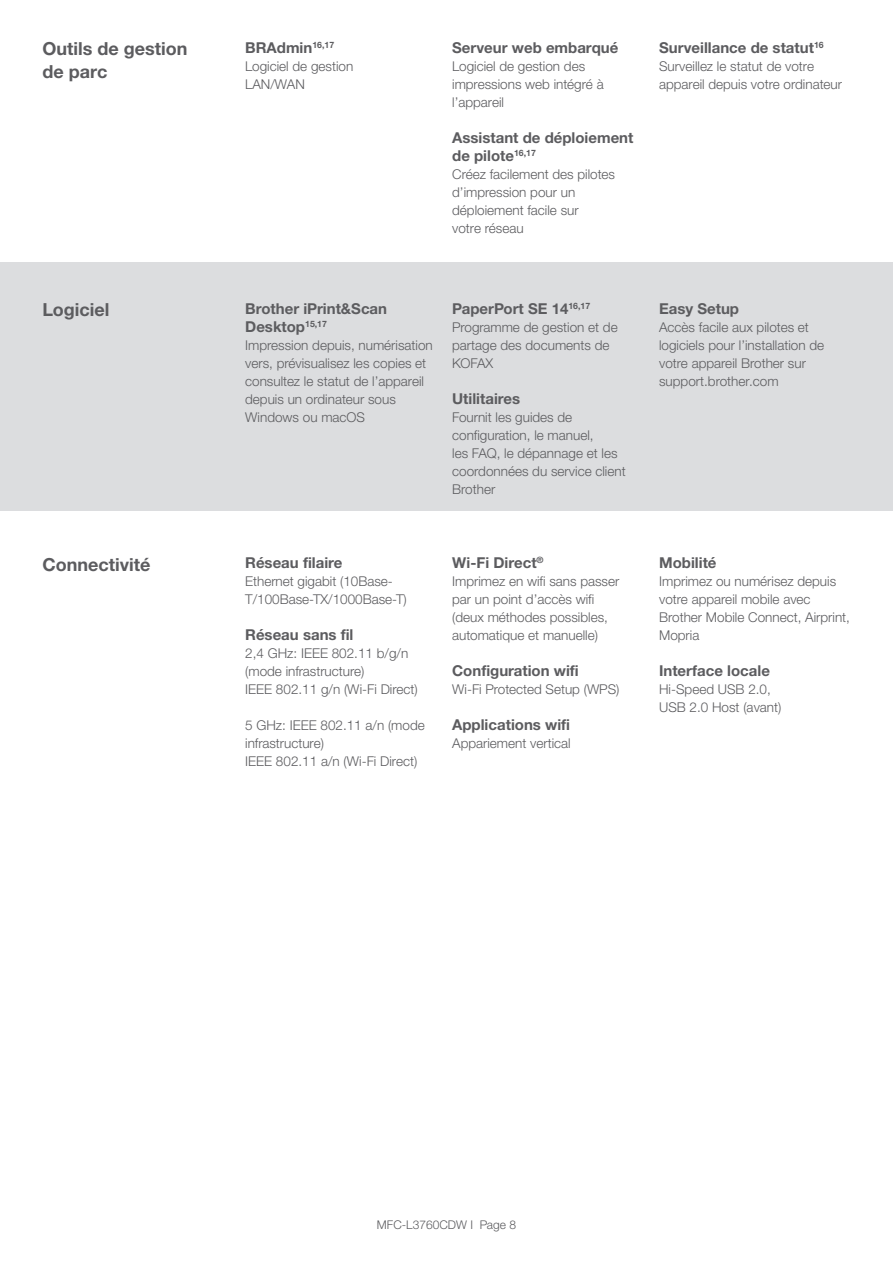
<style>
.page{position:relative;width:893px;height:1263px;background:#fff}
.page>*{position:absolute;margin:0;border:0;box-sizing:border-box;transform-origin:0 0}
.t1{font:700 18px/22.5px "Helvetica Neue LTW1 G";color:#5c5c5f}
.t2{font:700 15px/18px "Helvetica Neue LTW1 G";color:#5c5c5f}
.t3{font:300 13.5px/18px "Helvetica Neue LTW1 G";color:#5c5c5f}
.t4{font:300 12px "Helvetica Neue LTW1 G";color:#5c5c5f}
</style>
<div class="page">
<div style="left:0;top:263px;width:893px;height:248px;background:#dcdddf"></div>
<h1 class="t1" style="left:43px;top:38px;width:146px">Outils de gestion de parc</h1>
<p class="t2" style="left:245px;top:39px;width:91px">BRAdmin<sup>16,17</sup></p>
<p class="t3" style="left:245px;top:57px;width:110px">Logiciel de gestion<br>LAN/WAN</p>
<p class="t2" style="left:452px;top:39px;width:168px">Serveur web embarqué</p>
<p class="t3" style="left:452px;top:57px;width:153px">Logiciel de gestion des impressions web intégré à l’appareil</p>
<p class="t2" style="left:452px;top:129px;width:183px">Assistant de déploiement de pilote<sup>16,17</sup></p>
<p class="t3" style="left:452px;top:165px;width:164px">Créez facilement des pilotes d’impression pour un déploiement facile sur<br>votre réseau</p>
<p class="t2" style="left:659px;top:39px;width:166px">Surveillance de statut<sup>16</sup></p>
<p class="t3" style="left:659px;top:57px;width:184px">Surveillez le statut de votre appareil depuis votre ordinateur</p>
<h1 class="t1" style="left:43px;top:298px;width:68px">Logiciel</h1>
<p class="t2" style="left:245px;top:299px;width:143px">Brother iPrint&amp;Scan<br>Desktop<sup>15,17</sup></p>
<p class="t3" style="left:245px;top:336px;width:189px">Impression depuis, numérisation vers, prévisualisez les copies et consultez le statut de l’appareil depuis un ordinateur sous<br>Windows ou macOS</p>
<p class="t2" style="left:452px;top:299px;width:140px">PaperPort SE 14<sup>16,17</sup></p>
<p class="t3" style="left:452px;top:318px;width:167px">Programme de gestion et de partage des documents de<br>KOFAX</p>
<p class="t2" style="left:452px;top:389px;width:70px">Utilitaires</p>
<p class="t3" style="left:452px;top:408px;width:175px">Fournit les guides de configuration, le manuel,<br>les FAQ, le dépannage et les coordonnées du service client<br>Brother</p>
<h1 class="t1" style="left:43px;top:553px;width:109px">Connectivité</h1>
<p class="t2" style="left:245px;top:554px;width:99px">Réseau filaire</p>
<p class="t3" style="left:245px;top:573px;width:163px">Ethernet gigabit (10Base-<br>T/100Base-TX/1000Base-T)</p>
<p class="t2" style="left:245px;top:626px;width:110px">Réseau sans fil</p>
<p class="t3" style="left:245px;top:645px;width:174px">2,4 GHz: IEEE 802.11 b/g/n (mode infrastructure)<br>IEEE 802.11 g/n (Wi-Fi Direct)</p>
<p class="t3" style="left:245px;top:717px;width:181px">5 GHz: IEEE 802.11 a/n (mode infrastructure)<br>IEEE 802.11 a/n (Wi-Fi Direct)</p>
<p class="t2" style="left:452px;top:554px;width:93px">Wi-Fi Direct<sup>®</sup></p>
<p class="t3" style="left:452px;top:573px;width:169px">Imprimez en wifi sans passer par un point d’accès wifi (deux méthodes possibles, automatique et manuelle)</p>
<p class="t2" style="left:452px;top:662px;width:128px">Configuration wifi</p>
<p class="t3" style="left:452px;top:681px;width:169px">Wi-Fi Protected Setup (WPS)</p>
<p class="t2" style="left:452px;top:716px;width:119px">Applications wifi</p>
<p class="t3" style="left:452px;top:735px;width:120px">Appariement vertical</p>
<p class="t2" style="left:659px;top:299px;width:82px">Easy Setup</p>
<p class="t3" style="left:659px;top:318px;width:167px">Accès facile aux pilotes et logiciels pour l’installation de votre appareil Brother sur support.brother.com</p>
<p class="t2" style="left:659px;top:554px;width:59px">Mobilité</p>
<p class="t3" style="left:659px;top:573px;width:192px">Imprimez ou numérisez depuis votre appareil mobile avec<br>Brother Mobile Connect, Airprint,<br>Mopria</p>
<p class="t2" style="left:659px;top:662px;width:112px">Interface locale</p>
<p class="t3" style="left:659px;top:681px;width:124px">Hi-Speed USB 2.0,<br>USB 2.0 Host (avant)</p>
<p class="t4" style="left:377px;top:1217px;width:141px">MFC-L3760CDW I Page 8</p>
</div>
